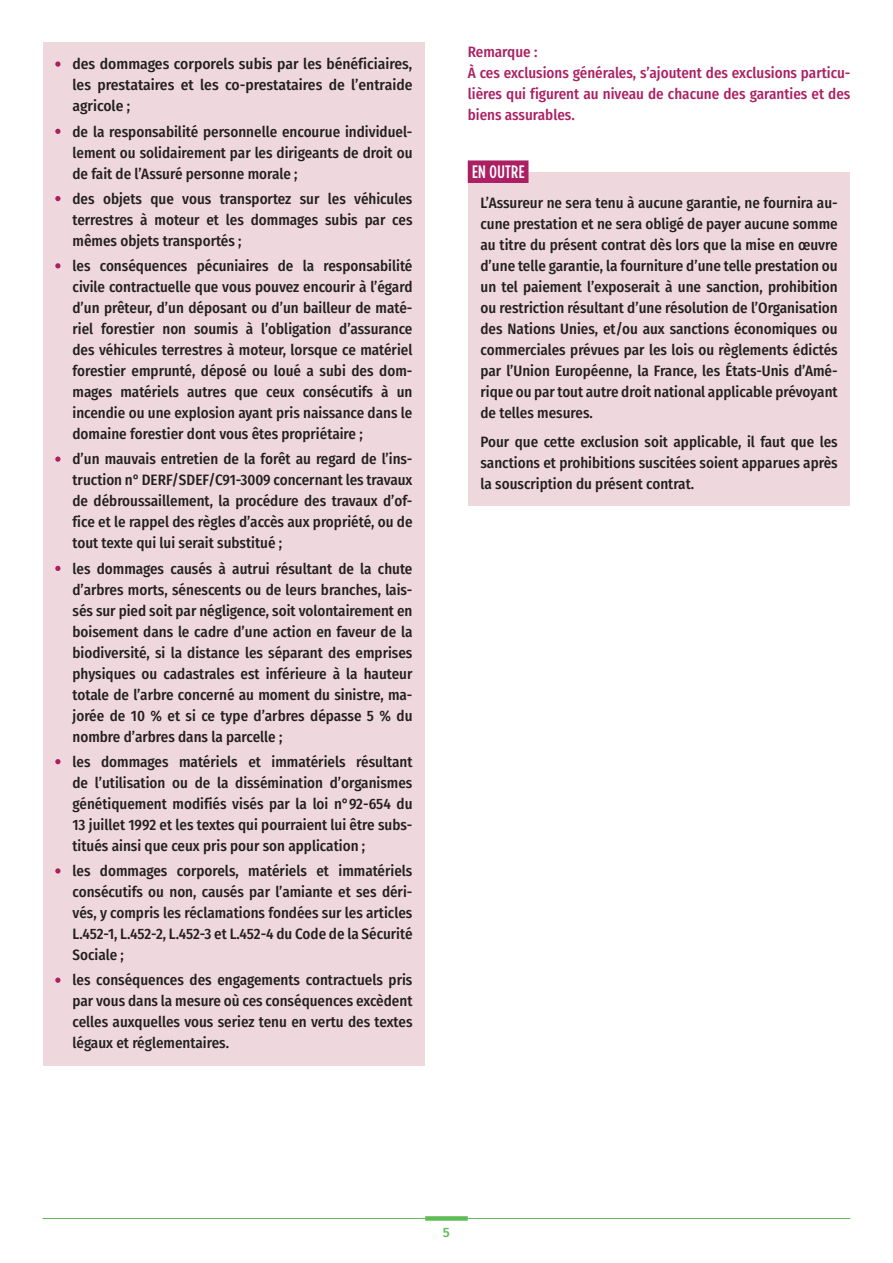
<style>
.page{position:relative;width:893px;height:1263px;background:#fff}
.page>*{position:absolute;margin:0;border:0;box-sizing:border-box;transform-origin:0 0}
.t1{font:500 18px "Gotham Condensed";letter-spacing:.02em;color:#fff}
.t2{font:500 15px/21px "Fira Sans Condensed";color:#231f20;text-align:justify}
.t3{font:500 15px/21px "Fira Sans Condensed";color:#ac1f62}
.t4{font:500 13.5px "Fira Sans";color:#5ebc55}
</style>
<div class="page">
<div style="left:43px;top:43px;width:381px;height:1023px;background:#eed7dd"></div>
<div style="left:468px;top:173px;width:382px;height:333px;background:#eed7dd"></div>
<svg style="left:55px;top:61px;width:6px;height:6px"></svg>
<svg style="left:55px;top:129px;width:6px;height:5px"></svg>
<svg style="left:55px;top:196px;width:6px;height:5px"></svg>
<svg style="left:55px;top:263px;width:6px;height:5px"></svg>
<svg style="left:55px;top:456px;width:6px;height:6px"></svg>
<svg style="left:55px;top:566px;width:6px;height:5px"></svg>
<svg style="left:55px;top:759px;width:6px;height:5px"></svg>
<svg style="left:55px;top:868px;width:6px;height:5px"></svg>
<svg style="left:55px;top:977px;width:6px;height:6px"></svg>
<div style="left:468px;top:160px;width:60px;height:23px;background:#ac1f62"></div>
<hr style="left:43px;top:1218px;width:807px;height:1px;background:#5ebc55">
<div style="left:425px;top:1216px;width:43px;height:5px;background:#5ebc55"></div>
<p class="t2" style="left:73px;top:53px;width:341px">des dommages corporels subis par les bénéficiaires, les prestataires et les co-prestataires de l’entraide agricole ;</p>
<p class="t2" style="left:73px;top:120px;width:341px">de la responsabilité personnelle encourue individuel&shy;lement ou solidairement par les dirigeants de droit ou de fait de l’Assuré personne morale ;</p>
<p class="t2" style="left:73px;top:187px;width:341px">des objets que vous transportez sur les véhicules terrestres à moteur et les dommages subis par ces mêmes objets transportés ;</p>
<p class="t2" style="left:73px;top:255px;width:341px">les conséquences pécuniaires de la responsabilité civile contractuelle que vous pouvez encourir à l’égard d’un prêteur, d’un déposant ou d’un bailleur de maté&shy;riel forestier non soumis à l’obligation d’assurance des véhicules terrestres à moteur, lorsque ce matériel forestier emprunté, déposé ou loué a subi des dom&shy;mages matériels autres que ceux consécutifs à un incendie ou une explosion ayant pris naissance dans le domaine forestier dont vous êtes propriétaire ;</p>
<p class="t2" style="left:73px;top:448px;width:342px">d’un mauvais entretien de la forêt au regard de l’ins&shy;truction n° DERF/SDEF/C91-3009 concernant les travaux de débroussaillement, la procédure des travaux d’of&shy;fice et le rappel des règles d’accès aux propriété, ou de tout texte qui lui serait substitué ;</p>
<p class="t2" style="left:73px;top:557px;width:341px">les dommages causés à autrui résultant de la chute d’arbres morts, sénescents ou de leurs branches, lais&shy;sés sur pied soit par négligence, soit volontairement en boisement dans le cadre d’une action en faveur de la biodiversité, si la distance les séparant des emprises physiques ou cadastrales est inférieure à la hauteur totale de l’arbre concerné au moment du sinistre, ma&shy;jorée de 10 % et si ce type d’arbres dépasse 5 % du nombre d’arbres dans la parcelle ;</p>
<p class="t2" style="left:73px;top:750px;width:341px">les dommages matériels et immatériels résultant de l’utilisation ou de la dissémination d’organismes génétiquement modifiés visés par la loi n°92-654 du 13 juillet 1992 et les textes qui pourraient lui être subs&shy;titués ainsi que ceux pris pour son application ;</p>
<p class="t2" style="left:73px;top:860px;width:341px">les dommages corporels, matériels et immatériels consécutifs ou non, causés par l’amiante et ses déri&shy;vés, y compris les réclamations fondées sur les articles L.452-1, L.452-2, L.452-3 et L.452-4 du Code de la Sécurité Sociale ;</p>
<p class="t2" style="left:73px;top:969px;width:341px">les conséquences des engagements contractuels pris par vous dans la mesure où ces conséquences excèdent celles auxquelles vous seriez tenu en vertu des textes légaux et réglementaires.</p>
<p class="t3" style="left:468px;top:40px;width:384px">Remarque :<br>À ces exclusions générales, s’ajoutent des exclusions particu&shy;lières qui figurent au niveau de chacune des garanties et des biens assurables.</p>
<p class="t1" style="left:472px;top:161px;width:54px">EN OUTRE</p>
<p class="t2" style="left:480px;top:191px;width:359px">L’Assureur ne sera tenu à aucune garantie, ne fournira au&shy;cune prestation et ne sera obligé de payer aucune somme au titre du présent contrat dès lors que la mise en œuvre d’une telle garantie, la fourniture d’une telle prestation ou un tel paiement l’exposerait à une sanction, prohibition ou restriction résultant d’une résolution de l’Organisation des Nations Unies, et/ou aux sanctions économiques ou commerciales prévues par les lois ou règlements édictés par l’Union Européenne, la France, les États-Unis d’Amé&shy;rique ou par tout autre droit national applicable prévoyant de telles mesures.</p>
<p class="t2" style="left:480px;top:431px;width:359px">Pour que cette exclusion soit applicable, il faut que les sanctions et prohibitions suscitées soient apparues après la souscription du présent contrat.</p>
<p class="t4" style="left:443px;top:1222px;width:9px">5</p>
</div>
